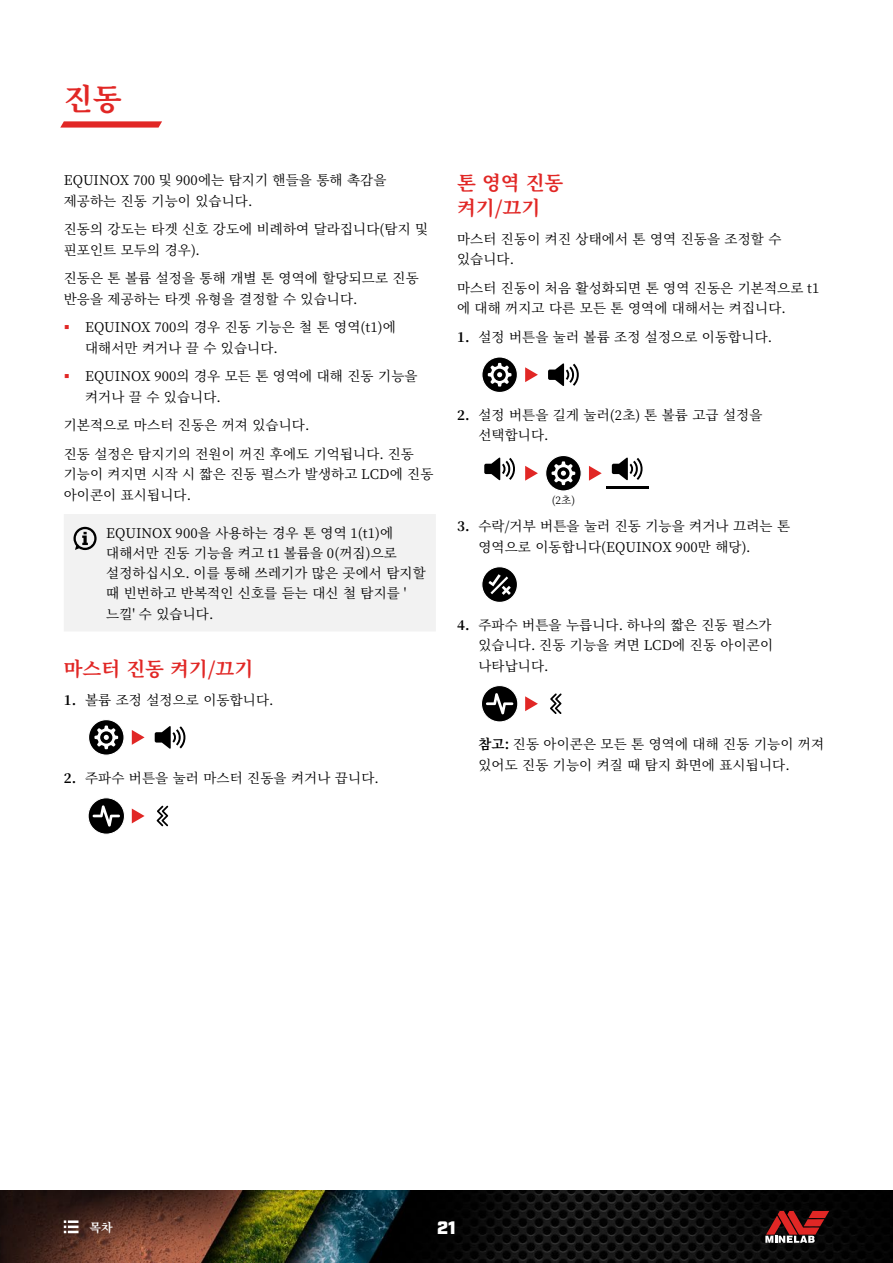
<style>
.page{position:relative;width:893px;height:1263px;background:#fff}
.page>*{position:absolute;margin:0;border:0;box-sizing:border-box;transform-origin:0 0}
.H1_TOC{font:700 30px "Noto Serif KR";color:#e12725}
.H2_TOC{font:700 19.5px/24.8px "Noto Serif KR";color:#e12725}
.t1{font:900 18px "Industry";color:#fff}
.Body{font:13.5px/20.2px "Noto Serif KR";letter-spacing:.01em;color:#000}
.Body_Indent{font:13.5px/20.2px "Noto Serif KR";letter-spacing:.01em;color:#000}
.t2{font:700 12px "Noto Serif KR";color:#fff}
.Annotation_centre{font:10.5px "Noto Serif KR";color:#000}
.s1{font-weight:700}
</style>
<div class="page">
<svg style="left:60px;top:121px;width:102px;height:7px"></svg>
<img style="left:0;top:1190px;width:893px;height:73px">
<svg style="left:64px;top:1220px;width:15px;height:13px"></svg>
<svg style="left:765px;top:1211px;width:64px;height:32px;background:#7a2f2e"></svg>
<div style="left:64px;top:514px;width:372px;height:117px;background:#f2f2f2"></div>
<svg style="left:89px;top:720px;width:35px;height:35px"></svg>
<svg style="left:132px;top:730px;width:13px;height:15px"></svg>
<svg style="left:155px;top:726px;width:31px;height:23px"></svg>
<svg style="left:88px;top:797px;width:37px;height:38px"></svg>
<svg style="left:132px;top:808px;width:13px;height:15px"></svg>
<svg style="left:157px;top:806px;width:11px;height:20px"></svg>
<svg style="left:482px;top:357px;width:35px;height:35px"></svg>
<svg style="left:525px;top:367px;width:13px;height:15px"></svg>
<svg style="left:548px;top:363px;width:31px;height:23px"></svg>
<svg style="left:484px;top:457px;width:31px;height:23px"></svg>
<svg style="left:525px;top:466px;width:13px;height:15px"></svg>
<svg style="left:546px;top:456px;width:36px;height:35px"></svg>
<svg style="left:589px;top:466px;width:13px;height:15px"></svg>
<hr style="left:606px;top:486px;width:42px;height:3px;background:#000">
<svg style="left:612px;top:457px;width:31px;height:23px"></svg>
<svg style="left:482px;top:567px;width:35px;height:35px"></svg>
<svg style="left:481px;top:685px;width:37px;height:37px"></svg>
<svg style="left:525px;top:696px;width:13px;height:15px"></svg>
<svg style="left:550px;top:693px;width:12px;height:21px"></svg>
<p class="H1_TOC" style="left:64px;top:82px;width:59px">진동</p>
<p class="Body" style="left:64px;top:170px;width:324px">EQUINOX 700 및 900에는 탐지기 핸들을 통해 촉감을 제공하는 진동 기능이 있습니다.</p>
<p class="Body" style="left:64px;top:219px;width:366px">진동의 강도는 타겟 신호 강도에 비례하여 달라집니다(탐지 및 핀포인트 모두의 경우).</p>
<p class="Body" style="left:64px;top:268px;width:356px">진동은 톤 볼륨 설정을 통해 개별 톤 영역에 할당되므로 진동 반응을 제공하는 타겟 유형을 결정할 수 있습니다.</p>
<p class="Body" style="left:85px;top:317px;width:312px">EQUINOX 700의 경우 진동 기능은 철 톤 영역(t1)에 대해서만 켜거나 끌 수 있습니다.</p>
<p class="Body" style="left:85px;top:366px;width:334px">EQUINOX 900의 경우 모든 톤 영역에 대해 진동 기능을 켜거나 끌 수 있습니다.</p>
<p class="Body" style="left:64px;top:415px;width:245px">기본적으로 마스터 진동은 꺼져 있습니다.</p>
<p class="Body" style="left:64px;top:444px;width:371px">진동 설정은 탐지기의 전원이 꺼진 후에도 기억됩니다. 진동 기능이 켜지면 시작 시 짧은 진동 펄스가 발생하고 LCD에 진동 아이콘이 표시됩니다.</p>
<p class="Body" style="left:106px;top:523px;width:321px">EQUINOX 900을 사용하는 경우 톤 영역 1(t1)에 대해서만 진동 기능을 켜고 t1 볼륨을 0(꺼짐)으로 설정하십시오. 이를 통해 쓰레기가 많은 곳에서 탐지할 때 빈번하고 반복적인 신호를 듣는 대신 철 탐지를 ' 느낄' 수 있습니다.</p>
<p class="H2_TOC" style="left:64px;top:657px;width:191px">마스터 진동 켜기/끄기</p>
<p class="Body" style="left:64px;top:690px;width:209px"><span class="s1">1.</span> 볼륨 조정 설정으로 이동합니다.</p>
<p class="Body" style="left:64px;top:768px;width:314px"><span class="s1">2.</span> 주파수 버튼을 눌러 마스터 진동을 켜거나 끕니다.</p>
<p class="H2_TOC" style="left:457px;top:171px;width:108px">톤 영역 진동 켜기/끄기</p>
<p class="Body" style="left:457px;top:229px;width:326px">마스터 진동이 켜진 상태에서 톤 영역 진동을 조정할 수 있습니다.</p>
<p class="Body" style="left:457px;top:278px;width:364px">마스터 진동이 처음 활성화되면 톤 영역 진동은 기본적으로 t1 에 대해 꺼지고 다른 모든 톤 영역에 대해서는 켜집니다.</p>
<p class="Body" style="left:457px;top:327px;width:314px"><span class="s1">1.</span> 설정 버튼을 눌러 볼륨 조정 설정으로 이동합니다.</p>
<p class="Body" style="left:478px;top:405px;width:285px;text-indent:-21px"><span class="s1">2.</span> 설정 버튼을 길게 눌러(2초) 톤 볼륨 고급 설정을 선택합니다.</p>
<p class="Annotation_centre" style="left:552px;top:495px;width:25px">(2초)</p>
<p class="Body" style="left:478px;top:516px;width:313px;text-indent:-21px"><span class="s1">3.</span> 수락/거부 버튼을 눌러 진동 기능을 켜거나 끄려는 톤 영역으로 이동합니다(EQUINOX 900만 해당).</p>
<p class="Body" style="left:478px;top:615px;width:296px;text-align:justify;text-indent:-21px"><span class="s1">4.</span> 주파수 버튼을 누릅니다. 하나의 짧은 진동 펄스가 있습니다. 진동 기능을 켜면 LCD에 진동 아이콘이 나타납니다.</p>
<p class="Body_Indent" style="left:478px;top:735px;width:347px"><span class="s1">참고:</span> 진동 아이콘은 모든 톤 영역에 대해 진동 기능이 꺼져 있어도 진동 기능이 켜질 때 탐지 화면에 표시됩니다.</p>
<p class="t2" style="left:90px;top:1220px;width:25px">목차</p>
<h3 class="t1" style="left:437px;top:1217px;width:20px">21</h3>
</div>
